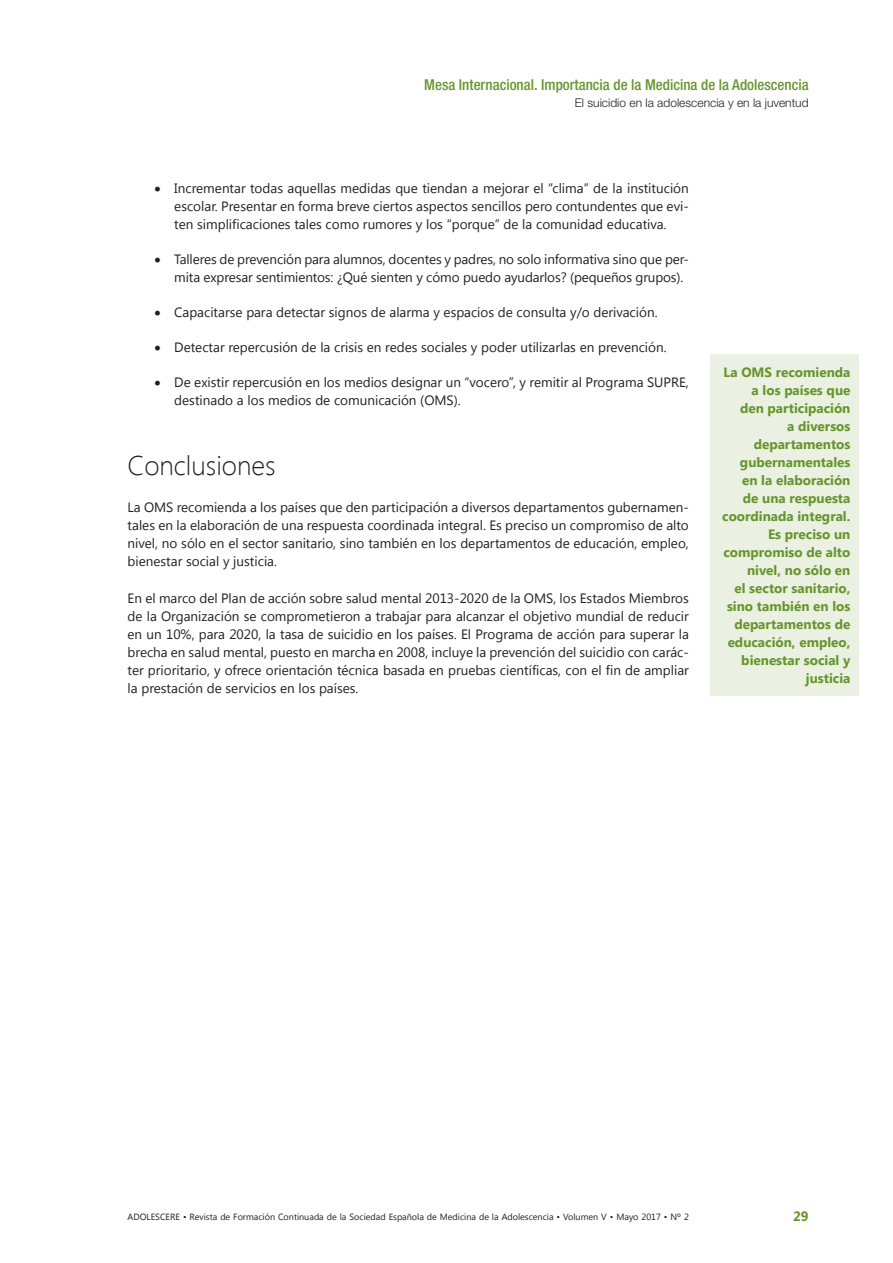
<style>
.page{position:relative;width:893px;height:1263px;background:#fff}
.page>*{position:absolute;margin:0;border:0;box-sizing:border-box;transform-origin:0 0}
.t1{font:300 27px "Segoe UI";color:#231f20}
.t2{font:500 condensed 15px "Helvetica Neue LT Std";color:#66952c}
.t3{font:13.5px/18px "Segoe UI";color:#231f20;text-align:justify}
.t4{font:700 13.5px/18px "Segoe UI";color:#66952c;text-align:right}
.t5{font:300 12px "Helvetica Neue LT Std";color:#231f20}
.t6{font:9px "Segoe UI";color:#231f20}
</style>
<div class="page">
<div style="left:710px;top:354px;width:149px;height:342px;background:#eaf0e2"></div>
<p class="t2" style="left:424px;top:76px;width:386px">Mesa Internacional. Importancia de la Medicina de la Adolescencia</p>
<p class="t5" style="left:575px;top:95px;width:235px">El suicidio en la adolescencia y en la juventud</p>
<p class="t3" style="left:174px;top:178px;width:516px;text-indent:-20px">• Incrementar todas aquellas medidas que tiendan a mejorar el “clima” de la institución escolar. Presentar en forma breve ciertos aspectos sencillos pero contundentes que evi&shy;ten simplificaciones tales como rumores y los “porque” de la comunidad educativa.</p>
<p class="t3" style="left:174px;top:249px;width:516px;text-indent:-20px">• Talleres de prevención para alumnos, docentes y padres, no solo informativa sino que per&shy;mita expresar sentimientos: ¿Qué sienten y cómo puedo ayudarlos? (pequeños grupos).</p>
<p class="t3" style="left:155px;top:302px;width:504px">• Capacitarse para detectar signos de alarma y espacios de consulta y/o derivación.</p>
<p class="t3" style="left:155px;top:337px;width:514px">• Detectar repercusión de la crisis en redes sociales y poder utilizarlas en prevención.</p>
<p class="t3" style="left:174px;top:372px;width:516px;text-indent:-20px">• De existir repercusión en los medios designar un “vocero”, y remitir al Programa SUPRE, destinado a los medios de comunicación (OMS).</p>
<h1 class="t1" style="left:128px;top:447px;width:150px">Conclusiones</h1>
<p class="t3" style="left:128px;top:498px;width:563px">La OMS recomienda a los países que den participación a diversos departamentos gubernamen&shy;tales en la elaboración de una respuesta coordinada integral. Es preciso un compromiso de alto nivel, no sólo en el sector sanitario, sino también en los departamentos de educación, empleo, bienestar social y justicia.</p>
<p class="t3" style="left:128px;top:589px;width:563px">En el marco del Plan de acción sobre salud mental 2013-2020 de la OMS, los Estados Miembros de la Organización se comprometieron a trabajar para alcanzar el objetivo mundial de reducir en un 10%, para 2020, la tasa de suicidio en los países. El Programa de acción para superar la brecha en salud mental, puesto en marcha en 2008, incluye la prevención del suicidio con carác&shy;ter prioritario, y ofrece orientación técnica basada en pruebas científicas, con el fin de ampliar la prestación de servicios en los países.</p>
<p class="t4" style="left:722px;top:362px;width:130px">La OMS recomienda a los países que<br>den participación<br>a diversos departamentos gubernamentales en la elaboración<br>de una respuesta coordinada integral.<br>Es preciso un compromiso de alto nivel, no sólo en<br>el sector sanitario, sino también en los departamentos de educación, empleo, bienestar social y justicia</p>
<p class="t6" style="left:128px;top:1211px;width:563px">ADOLESCERE • Revista de Formación Continuada de la Sociedad Española de Medicina de la Adolescencia • Volumen V • Mayo 2017 • Nº 2</p>
<p class="t4" style="left:793px;top:1206px;width:17px">29</p>
</div>
